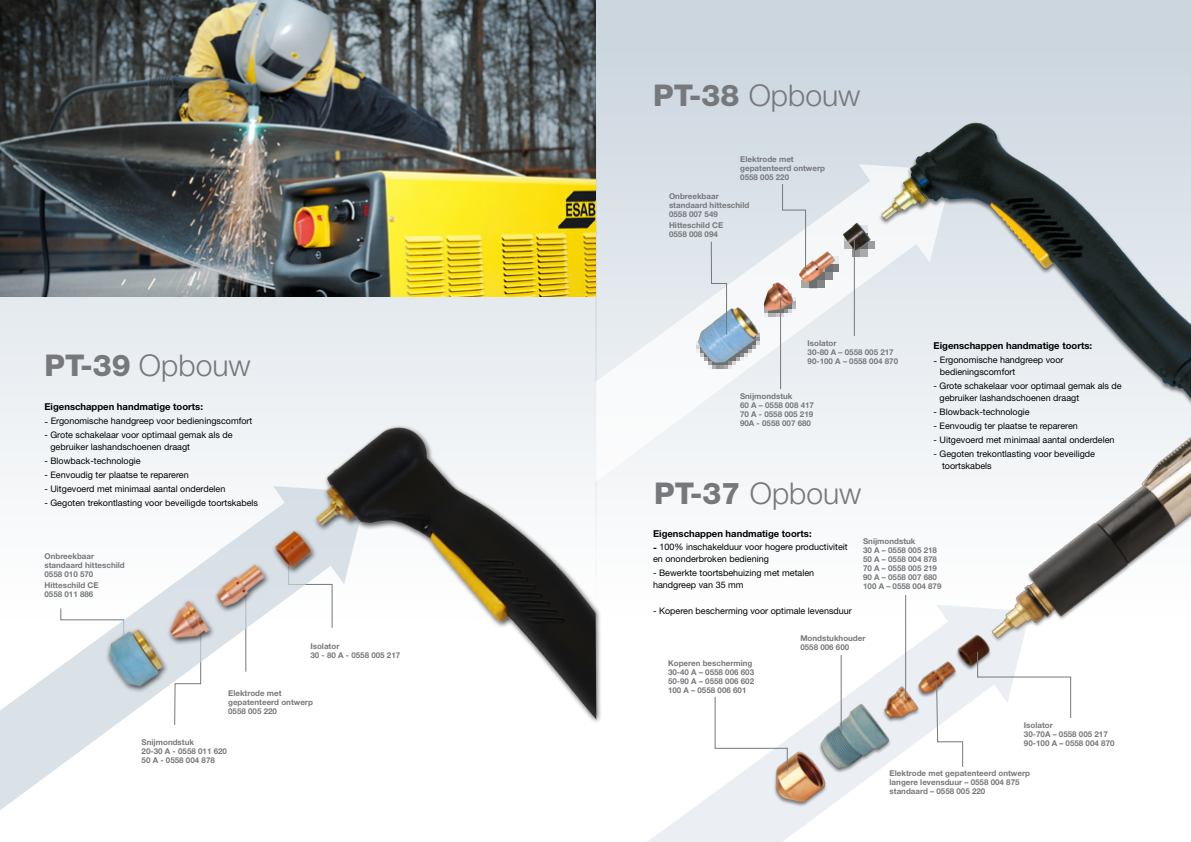
<style>
.page{position:relative;width:1191px;height:842px;background:#fff}
.page>*{position:absolute;margin:0;border:0;box-sizing:border-box;transform-origin:0 0}
.t1{font:300 30px "Helvetica Neue LT Std";color:#77787b}
.t2{font:700 9.5px "Helvetica Neue LT Std";color:#000}
.t3{font:9px/12px "Helvetica Neue LT Std";color:#000}
.t4{font:700 8px/9px "Helvetica Neue LT Std";color:#77787b}
.s1{font-weight:800}
.s2{font-size:9.5px}
.s3{font-weight:700;font-size:9.5px}
</style>
<div class="page">
<svg style="left:595px;top:0;width:596px;height:718px;fill:#d2dbe3"></svg>
<svg style="left:647px;top:605px;width:289px;height:237px"></svg>
<img style="left:752px;top:608px;width:224px;height:219px">
<svg style="left:976px;top:707px;width:95px;height:11px"></svg>
<svg style="left:935px;top:682px;width:28px;height:86px"></svg>
<hr style="left:905px;top:595px;width:1px;height:104px;background:#77787b">
<hr style="left:840px;top:655px;width:1px;height:91px;background:#77787b">
<svg style="left:714px;top:696px;width:74px;height:76px"></svg>
<img style="left:936px;top:489px;width:255px;height:218px">
<svg style="left:595px;top:164px;width:283px;height:318px;fill:#ecf0f3"></svg>
<div style="left:878px;top:122px;width:313px;height:367px;background:#000;opacity:.55"></div>
<img style="left:881px;top:126px;width:310px;height:272px">
<div style="left:839px;top:222px;width:35px;height:35px;background:#000;opacity:.55"></div>
<img style="left:843px;top:222px;width:28px;height:29px">
<div style="left:795px;top:251px;width:43px;height:38px;background:#000;opacity:.55"></div>
<img style="left:799px;top:251px;width:36px;height:31px">
<div style="left:760px;top:282px;width:36px;height:35px;background:#000;opacity:.55"></div>
<img style="left:763px;top:282px;width:30px;height:29px">
<div style="left:694px;top:307px;width:68px;height:62px;background:#000;opacity:.55"></div>
<img style="left:698px;top:307px;width:60px;height:56px">
<svg style="left:710px;top:241px;width:17px;height:95px"></svg>
<hr style="left:854px;top:240px;width:1px;height:96px;background:#77787b">
<svg style="left:781px;top:183px;width:25px;height:90px"></svg>
<hr style="left:780px;top:297px;width:1px;height:92px;background:#77787b">
<img style="left:0;top:0;width:595px;height:251px">
<img style="left:0;top:251px;width:597px;height:559px">
<h1 class="t1" style="left:44px;top:347px;width:208px"><span class="s1">PT-39</span> Opbouw</h1>
<p class="t2" style="left:44px;top:401px;width:160px">Eigenschappen handmatige toorts:</p>
<p class="t3" style="left:44px;top:414px;width:209px"><span class="s2">-</span> Ergonomische handgreep voor bedieningscomfort</p>
<p class="t3" style="left:50px;top:428px;width:184px;text-indent:-6px">- Grote schakelaar voor optimaal gemak als de gebruiker lashandschoenen draagt</p>
<p class="t3" style="left:44px;top:454px;width:98px">- Blowback-technologie</p>
<p class="t3" style="left:44px;top:469px;width:146px">- Eenvoudig ter plaatse te repareren</p>
<p class="t3" style="left:44px;top:483px;width:182px">- Uitgevoerd met minimaal aantal onderdelen</p>
<p class="t3" style="left:44px;top:497px;width:215px">- Gegoten trekontlasting voor beveiligde toortskabels</p>
<p class="t4" style="left:44px;top:552px;width:82px">Onbreekbaar standaard hitteschild<br>0558 010 570</p>
<p class="t4" style="left:44px;top:581px;width:56px">Hitteschild CE<br>0558 011 886</p>
<p class="t4" style="left:310px;top:641px;width:91px">Isolator<br>30 - 80 A - 0558 005 217</p>
<p class="t4" style="left:228px;top:688px;width:86px">Elektrode met gepatenteerd ontwerp<br>0558 005 220</p>
<p class="t4" style="left:142px;top:738px;width:87px">Snijmondstuk<br>20-30 A - 0558 011 620<br>50 A - 0558 004 878</p>
<h1 class="t1" style="left:653px;top:77px;width:209px"><span class="s1">PT-38</span> Opbouw</h1>
<p class="t4" style="left:740px;top:155px;width:86px">Elektrode met gepatenteerd ontwerp<br>0558 005 220</p>
<p class="t4" style="left:669px;top:191px;width:82px">Onbreekbaar standaard hitteschild<br>0558 007 549</p>
<p class="t4" style="left:669px;top:220px;width:56px">Hitteschild CE<br>0558 008 094</p>
<p class="t4" style="left:807px;top:339px;width:92px">Isolator<br>30-80 A – 0558 005 217<br>90-100 A – 0558 004 870</p>
<p class="t4" style="left:740px;top:391px;width:75px">Snijmondstuk<br>60 A – 0558 008 417<br>70 A - 0558 005 219<br>90A - 0558 007 680</p>
<h1 class="t1" style="left:654px;top:475px;width:209px"><span class="s1">PT-37</span> Opbouw</h1>
<p class="t2" style="left:933px;top:340px;width:160px">Eigenschappen handmatige toorts:</p>
<p class="t3" style="left:940px;top:353px;width:125px;text-indent:-6px"><span class="s2">-</span> Ergonomische handgreep voor bedieningscomfort</p>
<p class="t3" style="left:939px;top:379px;width:184px;text-indent:-6px">- Grote schakelaar voor optimaal gemak als de gebruiker lashandschoenen draagt</p>
<p class="t3" style="left:933px;top:405px;width:98px">- Blowback-technologie</p>
<p class="t3" style="left:933px;top:420px;width:146px">- Eenvoudig ter plaatse te repareren</p>
<p class="t3" style="left:933px;top:434px;width:182px">- Uitgevoerd met minimaal aantal onderdelen</p>
<p class="t3" style="left:942px;top:448px;width:154px;text-indent:-9px">- Gegoten trekontlasting voor beveiligde toortskabels</p>
<p class="t2" style="left:653px;top:528px;width:160px">Eigenschappen handmatige toorts:</p>
<p class="t3" style="left:653px;top:541px;width:196px"><span class="s3">-</span> 100% inschakelduur voor hogere productiviteit en ononderbroken bediening</p>
<p class="t3" style="left:653px;top:567px;width:163px">- Bewerkte toortsbehuizing met metalen handgreep van 35 mm</p>
<p class="t3" style="left:653px;top:605px;width:200px">- Koperen bescherming voor optimale levensduur</p>
<p class="t4" style="left:863px;top:536px;width:80px">Snijmondstuk<br>30 A – 0558 005 218<br>50 A – 0558 004 878<br>70 A – 0558 005 219<br>90 A – 0558 007 680<br>100 A – 0558 004 879</p>
<p class="t4" style="left:668px;top:659px;width:88px">Koperen bescherming<br>30-40 A – 0558 006 603<br>50-90 A – 0558 006 602<br>100 A – 0558 006 601</p>
<p class="t4" style="left:800px;top:633px;width:67px">Mondstukhouder<br>0558 006 600</p>
<p class="t4" style="left:1024px;top:720px;width:92px">Isolator<br>30-70A – 0558 005 217<br>90-100 A – 0558 004 870</p>
<p class="t4" style="left:889px;top:768px;width:142px">Elektrode met gepatenteerd ontwerp langere levensduur – 0558 004 875 standaard – 0558 005 220</p>
</div>
